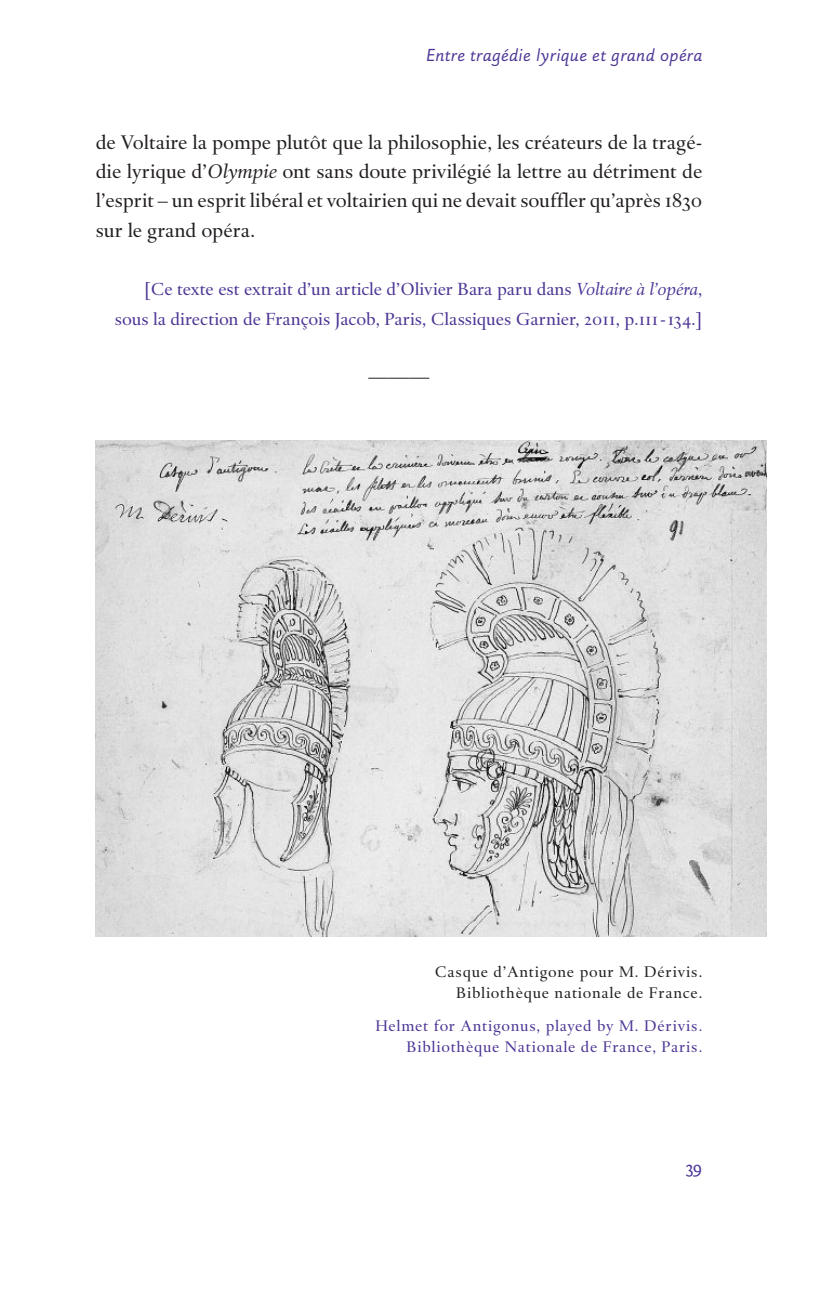
<style>
.page{position:relative;width:830px;height:1289px;background:#fff}
.page>*{position:absolute;margin:0;border:0;box-sizing:border-box;transform-origin:0 0}
.t1{font:20.25px/29.2px "DTL Haarlemmer SD";color:#231f20;text-align:justify}
.t2{font:18px/29.2px "DTL Haarlemmer SD";color:#4d3595;text-align:right}
.t3{font:italic 18px "DTL Haarlemmer SD Sans";letter-spacing:.025em;color:#4d3595}
.t4{font:18px "DTL Haarlemmer D Sans Caps";color:#4d3595}
.t5{font:15.75px/20.2px "DTL Haarlemmer SD";letter-spacing:.05em;color:#4d3595;text-align:right}
.t6{font:15.75px/20.2px "DTL Haarlemmer SD";letter-spacing:.05em;color:#231f20;text-align:right}
.s1{font-style:italic}
</style>
<div class="page">
<img style="left:96px;top:441px;width:669px;height:495px">
<p class="t3" style="left:426px;top:44px;width:277px">Entre tragédie lyrique et grand opéra</p>
<p class="t1" style="left:96px;top:127px;width:607px">de Voltaire la pompe plutôt que la philosophie, les créateurs de la tragé&shy;die lyrique d’<span class="s1">Olympie</span> ont sans doute privilégié la lettre au détriment de l’esprit – un esprit libéral et voltairien qui ne devait souffler qu’après 1830 sur le grand opéra.</p>
<p class="t2" style="left:115px;top:274px;width:588px">[Ce texte est extrait d’un article d’Olivier Bara paru dans <span class="s1">Voltaire à l’opéra</span>, sous la direction de François Jacob, Paris, Classiques Garnier, 2011, p.111-134.]</p>
<p class="t1" style="left:368px;top:361px;width:62px">———</p>
<p class="t6" style="left:434px;top:961px;width:269px">Casque d’Antigone pour M. Dérivis.<br>Bibliothèque nationale de France.</p>
<p class="t5" style="left:375px;top:1015px;width:328px">Helmet for Antigonus, played by M. Dérivis.<br>Bibliothèque Nationale de France, Paris.</p>
<p class="t4" style="left:685px;top:1156px;width:18px">39</p>
</div>
